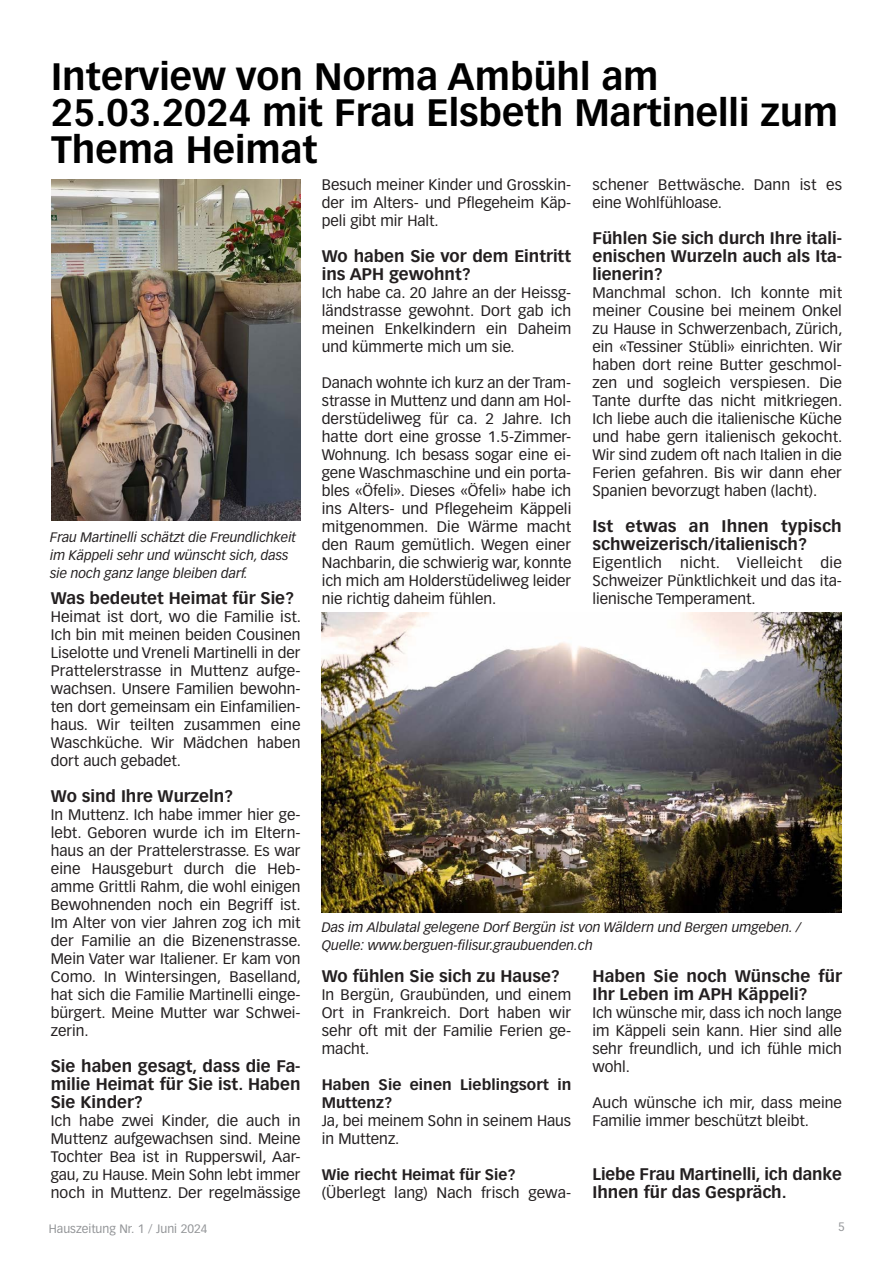
<style>
.page{position:relative;width:893px;height:1263px;background:#fff}
.page>*{position:absolute;margin:0;border:0;box-sizing:border-box;transform-origin:0 0}
.t1{font:700 37.5px/36px "Vectora LT Pro";color:#000}
.t2{font:700 16.5px/18px "Vectora LT Pro";color:#231f20}
.t3{font:15px/18px "Vectora LT Pro";color:#231f20;text-align:justify}
.t4{font:700 15px/18px "Vectora LT Pro";color:#231f20}
.t5{font:italic 13.5px/18px "Vectora LT Pro";color:#231f20}
.t6{font:12px "Vectora LT Pro";color:#939598}
</style>
<div class="page">
<img style="left:51px;top:179px;width:249px;height:342px">
<img style="left:322px;top:613px;width:520px;height:299px">
<h1 class="t1" style="left:51px;top:59px;width:789px">Interview von Norma Ambühl am<br>25.03.2024 mit Frau Elsbeth Martinelli zum<br>Thema Heimat</h1>
<p class="t5" style="left:50px;top:528px;width:248px">Frau Martinelli schätzt die Freundlichkeit im Käppeli sehr und wünscht sich, dass sie noch ganz lange bleiben darf.</p>
<p class="t2" style="left:51px;top:589px;width:245px">Was bedeutet Heimat für Sie?</p>
<p class="t3" style="left:51px;top:607px;width:252px">Heimat ist dort, wo die Familie ist.<br>Ich bin mit meinen beiden Cousinen Liselotte und Vreneli Martinelli in der Prattelerstrasse in Muttenz aufge&shy;wachsen. Unsere Familien bewohn&shy;ten dort gemeinsam ein Einfamilien&shy;haus. Wir teilten zusammen eine Waschküche. Wir Mädchen haben dort auch gebadet.</p>
<p class="t2" style="left:51px;top:787px;width:184px">Wo sind Ihre Wurzeln?</p>
<p class="t3" style="left:51px;top:805px;width:252px">In Muttenz. Ich habe immer hier ge&shy;lebt. Geboren wurde ich im Eltern&shy;haus an der Prattelerstrasse. Es war eine Hausgeburt durch die Heb&shy;amme Grittli Rahm, die wohl einigen Bewohnenden noch ein Begriff ist.<br>Im Alter von vier Jahren zog ich mit der Familie an die Bizenenstrasse.<br>Mein Vater war Italiener. Er kam von Como. In Wintersingen, Baselland, hat sich die Familie Martinelli einge&shy;bürgert. Meine Mutter war Schwei&shy;zerin.</p>
<p class="t2" style="left:51px;top:1057px;width:251px;text-align:justify">Sie haben gesagt, dass die Fa&shy;milie Heimat für Sie ist. Haben Sie Kinder?</p>
<p class="t3" style="left:51px;top:1111px;width:251px">Ich habe zwei Kinder, die auch in Muttenz aufgewachsen sind. Meine Tochter Bea ist in Rupperswil, Aar&shy;gau, zu Hause. Mein Sohn lebt immer noch in Muttenz. Der regelmässige</p>
<p class="t3" style="left:322px;top:175px;width:251px">Besuch meiner Kinder und Grosskin&shy;der im Alters- und Pflegeheim Käp&shy;peli gibt mir Halt.</p>
<p class="t2" style="left:322px;top:247px;width:251px">Wo haben Sie vor dem Eintritt ins APH gewohnt?</p>
<p class="t3" style="left:322px;top:283px;width:251px">Ich habe ca. 20 Jahre an der Heissg&shy;ländstrasse gewohnt. Dort gab ich meinen Enkelkindern ein Daheim und kümmerte mich um sie.</p>
<p class="t3" style="left:322px;top:373px;width:251px">Danach wohnte ich kurz an der Tram&shy;strasse in Muttenz und dann am Hol&shy;derstüdeliweg für ca. 2 Jahre. Ich hatte dort eine grosse 1.5-Zimmer-Wohnung. Ich besass sogar eine ei&shy;gene Waschmaschine und ein porta&shy;bles «Öfeli». Dieses «Öfeli» habe ich ins Alters- und Pflegeheim Käppeli mitgenommen. Die Wärme macht den Raum gemütlich. Wegen einer Nachbarin, die schwierig war, konnte ich mich am Holderstüdeliweg leider nie richtig daheim fühlen.</p>
<p class="t3" style="left:592px;top:175px;width:251px">schener Bettwäsche. Dann ist es eine Wohlfühloase.</p>
<p class="t2" style="left:592px;top:229px;width:251px;text-align:justify">Fühlen Sie sich durch Ihre itali&shy;enischen Wurzeln auch als Ita&shy;lienerin?</p>
<p class="t3" style="left:592px;top:283px;width:252px">Manchmal schon. Ich konnte mit meiner Cousine bei meinem Onkel zu Hause in Schwerzenbach, Zürich, ein «Tessiner Stübli» einrichten. Wir haben dort reine Butter geschmol&shy;zen und sogleich verspiesen. Die Tante durfte das nicht mitkriegen.<br>Ich liebe auch die italienische Küche und habe gern italienisch gekocht.<br>Wir sind zudem oft nach Italien in die Ferien gefahren. Bis wir dann eher Spanien bevorzugt haben (lacht).</p>
<p class="t2" style="left:592px;top:517px;width:251px">Ist etwas an Ihnen typisch schweizerisch/italienisch?</p>
<p class="t3" style="left:592px;top:553px;width:251px">Eigentlich nicht. Vielleicht die Schweizer Pünktlichkeit und das ita&shy;lienische Temperament.</p>
<p class="t5" style="left:322px;top:918px;width:481px">Das im Albulatal gelegene Dorf Bergün ist von Wäldern und Bergen umgeben. /<br>Quelle: www.berguen-filisur.graubuenden.ch</p>
<p class="t2" style="left:322px;top:967px;width:240px">Wo fühlen Sie sich zu Hause?</p>
<p class="t3" style="left:322px;top:985px;width:251px">In Bergün, Graubünden, und einem Ort in Frankreich. Dort haben wir sehr oft mit der Familie Ferien ge&shy;macht.</p>
<p class="t4" style="left:322px;top:1075px;width:251px">Haben Sie einen Lieblingsort in<br>Muttenz?</p>
<p class="t3" style="left:322px;top:1111px;width:251px">Ja, bei meinem Sohn in seinem Haus in Muttenz.</p>
<p class="t4" style="left:322px;top:1165px;width:195px">Wie riecht Heimat für Sie?</p>
<p class="t3" style="left:322px;top:1183px;width:251px">(Überlegt lang) Nach frisch gewa-</p>
<p class="t2" style="left:592px;top:967px;width:251px">Haben Sie noch Wünsche für<br>Ihr Leben im APH Käppeli?</p>
<p class="t3" style="left:592px;top:1003px;width:251px">Ich wünsche mir, dass ich noch lange im Käppeli sein kann. Hier sind alle sehr freundlich, und ich fühle mich wohl.</p>
<p class="t3" style="left:592px;top:1093px;width:251px">Auch wünsche ich mir, dass meine<br>Familie immer beschützt bleibt.</p>
<p class="t2" style="left:592px;top:1165px;width:251px">Liebe Frau Martinelli, ich danke<br>Ihnen für das Gespräch.</p>
<p class="t6" style="left:49px;top:1221px;width:160px">Hauszeitung Nr. 1 / Juni 2024</p>
<p class="t6" style="left:838px;top:1220px;width:8px">5</p>
</div>
